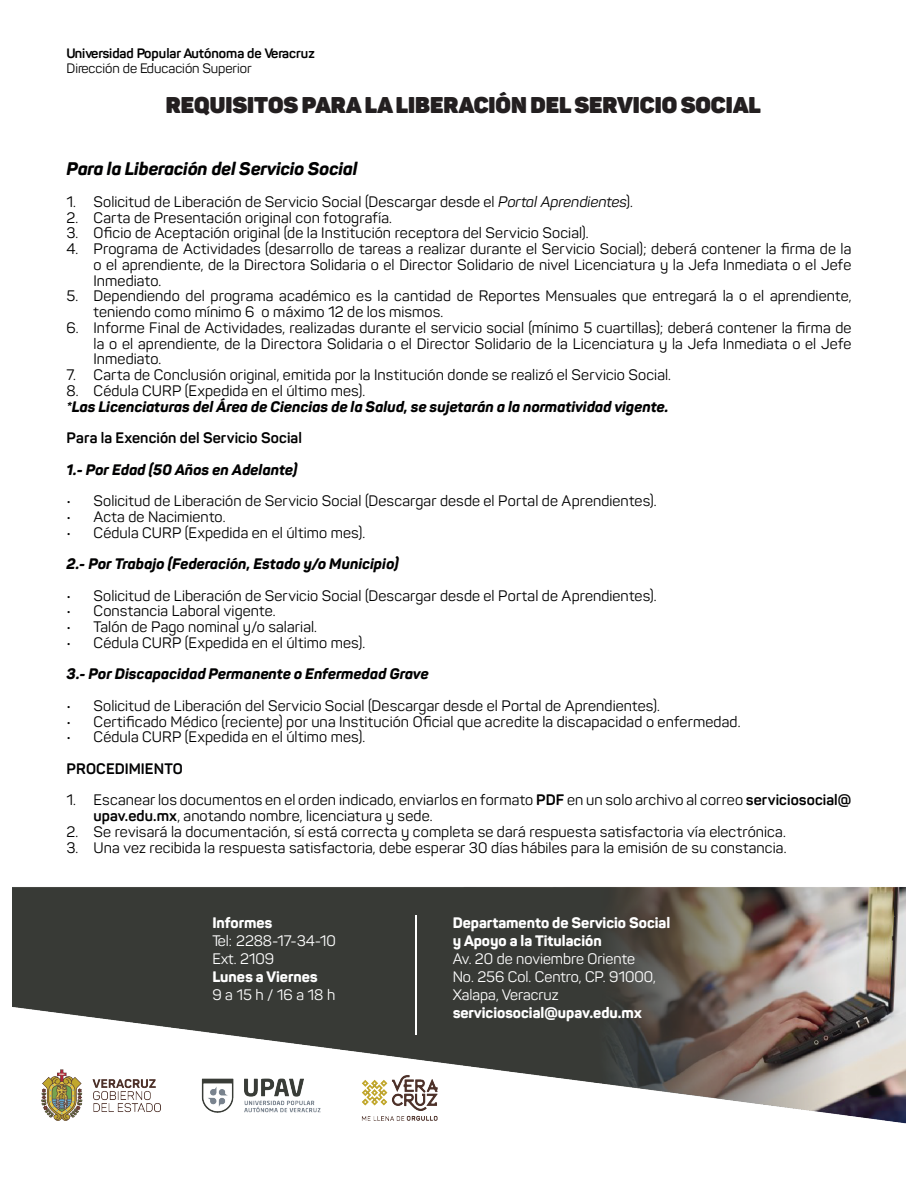
<style>
.page{position:relative;width:918px;height:1188px;background:#fff}
.page>*{position:absolute;margin:0;border:0;box-sizing:border-box;transform-origin:0 0}
.t1{font:900 22.5px "Panton";color:#231f20}
.t2{font:italic 800 18px "Panton";color:#000001}
.t3{font:15px/15.8px "Panton";letter-spacing:.005em;color:#000001;text-align:justify}
.t4{font:italic 800 15px "Panton";letter-spacing:.005em;color:#000001}
.t5{font:15px/18px "Panton";color:#fff}
.t6{font:800 15px/18px "Panton";color:#fff}
.t7{font:700 15px "Panton";letter-spacing:.005em;color:#000001}
.t8{font:700 15px "Panton";letter-spacing:.01em;color:#010102}
.t9{font:700 13.5px "Panton";color:#000}
.t10{font:13.5px "Panton";color:#000}
.s1{font-style:italic}
.s2{font-weight:700}
</style>
<div class="page">
<img style="left:13px;top:887px;width:892px;height:237px">
<hr style="left:415px;top:915px;width:1px;height:120px;background:#fff">
<p class="t9" style="left:67px;top:48px;width:250px">Universidad Popular Autónoma de Veracruz</p>
<p class="t10" style="left:67px;top:63px;width:187px">Dirección de Educación Superior</p>
<p class="t1" style="left:166px;top:90px;width:596px">REQUISITOS PARA LA LIBERACIÓN DEL SERVICIO SOCIAL</p>
<p class="t2" style="left:67px;top:158px;width:292px">Para la Liberación del Servicio Social</p>
<p class="t3" style="left:67px;top:194px;width:568px">1. Solicitud de Liberación de Servicio Social (Descargar desde el <span class="s1">Portal Aprendientes</span>).</p>
<p class="t3" style="left:67px;top:209px;width:327px">2. Carta de Presentación original con fotografía.</p>
<p class="t3" style="left:67px;top:225px;width:524px">3. Oficio de Aceptación original (de la Institución receptora del Servicio Social).</p>
<p class="t3" style="left:94px;top:241px;width:759px;text-indent:-27px">4. Programa de Actividades (desarrollo de tareas a realizar durante el Servicio Social); deberá contener la firma de la o el aprendiente, de la Directora Solidaria o el Director Solidario de nivel Licenciatura y la Jefa Inmediata o el Jefe Inmediato.</p>
<p class="t3" style="left:94px;top:288px;width:759px;text-indent:-27px">5. Dependiendo del programa académico es la cantidad de Reportes Mensuales que entregará la o el aprendiente, teniendo como mínimo 6 o máximo 12 de los mismos.</p>
<p class="t3" style="left:94px;top:320px;width:760px;text-indent:-27px">6. Informe Final de Actividades, realizadas durante el servicio social (mínimo 5 cuartillas); deberá contener la firma de la o el aprendiente, de la Directora Solidaria o el Director Solidario de la Licenciatura y la Jefa Inmediata o el Jefe Inmediato.</p>
<p class="t3" style="left:67px;top:367px;width:606px">7. Carta de Conclusión original, emitida por la Institución donde se realizó el Servicio Social.</p>
<p class="t3" style="left:67px;top:383px;width:300px">8. Cédula CURP (Expedida en el último mes).</p>
<p class="t4" style="left:67px;top:397px;width:604px">*Las Licenciaturas del Área de Ciencias de la Salud, se sujetarán a la normatividad vigente.</p>
<p class="t7" style="left:67px;top:428px;width:237px">Para la Exención del Servicio Social</p>
<p class="t4" style="left:67px;top:460px;width:232px">1.- Por Edad (50 Años en Adelante)</p>
<p class="t3" style="left:67px;top:493px;width:592px">• Solicitud de Liberación de Servicio Social (Descargar desde el Portal de Aprendientes).</p>
<p class="t3" style="left:67px;top:509px;width:160px">• Acta de Nacimiento.</p>
<p class="t3" style="left:67px;top:524px;width:300px">• Cédula CURP (Expedida en el último mes).</p>
<p class="t4" style="left:67px;top:554px;width:334px">2.- Por Trabajo (Federación, Estado y/o Municipio)</p>
<p class="t3" style="left:67px;top:587px;width:592px">• Solicitud de Liberación de Servicio Social (Descargar desde el Portal de Aprendientes).</p>
<p class="t3" style="left:67px;top:603px;width:211px">• Constancia Laboral vigente.</p>
<p class="t3" style="left:67px;top:619px;width:252px">• Talón de Pago nominal y/o salarial.</p>
<p class="t3" style="left:67px;top:635px;width:300px">• Cédula CURP (Expedida en el último mes).</p>
<p class="t4" style="left:67px;top:665px;width:363px">3.- Por Discapacidad Permanente o Enfermedad Grave</p>
<p class="t3" style="left:67px;top:698px;width:595px">• Solicitud de Liberación del Servicio Social (Descargar desde el Portal de Aprendientes).</p>
<p class="t3" style="left:67px;top:713px;width:675px">• Certificado Médico (reciente) por una Institución Oficial que acredite la discapacidad o enfermedad.</p>
<p class="t3" style="left:67px;top:729px;width:300px">• Cédula CURP (Expedida en el último mes).</p>
<p class="t8" style="left:67px;top:762px;width:118px">PROCEDIMIENTO</p>
<p class="t3" style="left:94px;top:792px;width:759px;text-indent:-27px">1. Escanear los documentos en el orden indicado, enviarlos en formato <span class="s2">PDF</span> en un solo archivo al correo <span class="s2">serviciosocial@ upav.edu.mx</span>, anotando nombre, licenciatura y sede.</p>
<p class="t3" style="left:67px;top:824px;width:721px">2. Se revisará la documentación, sí está correcta y completa se dará respuesta satisfactoria vía electrónica.</p>
<p class="t3" style="left:67px;top:839px;width:721px">3. Una vez recibida la respuesta satisfactoria, debe esperar 30 días hábiles para la emisión de su constancia.</p>
<p class="t6" style="left:212px;top:913px;width:61px">Informes</p>
<p class="t5" style="left:212px;top:949px;width:63px">Ext. 2109</p>
<p class="t6" style="left:212px;top:967px;width:107px">Lunes a Viernes</p>
<p class="t5" style="left:212px;top:985px;width:124px">9 a 15 h / 16 a 18 h</p>
<p class="t5" style="left:212px;top:933px;width:125px">Tel: 2288-17-34-10</p>
<p class="t6" style="left:453px;top:913px;width:219px">Departamento de Servicio Social y Apoyo a la Titulación</p>
<p class="t5" style="left:453px;top:949px;width:205px">Av. 20 de noviembre Oriente<br>No. 256 Col. Centro, CP. 91000,<br>Xalapa, Veracruz</p>
<p class="t6" style="left:453px;top:1003px;width:191px">serviciosocial@upav.edu.mx</p>
</div>
